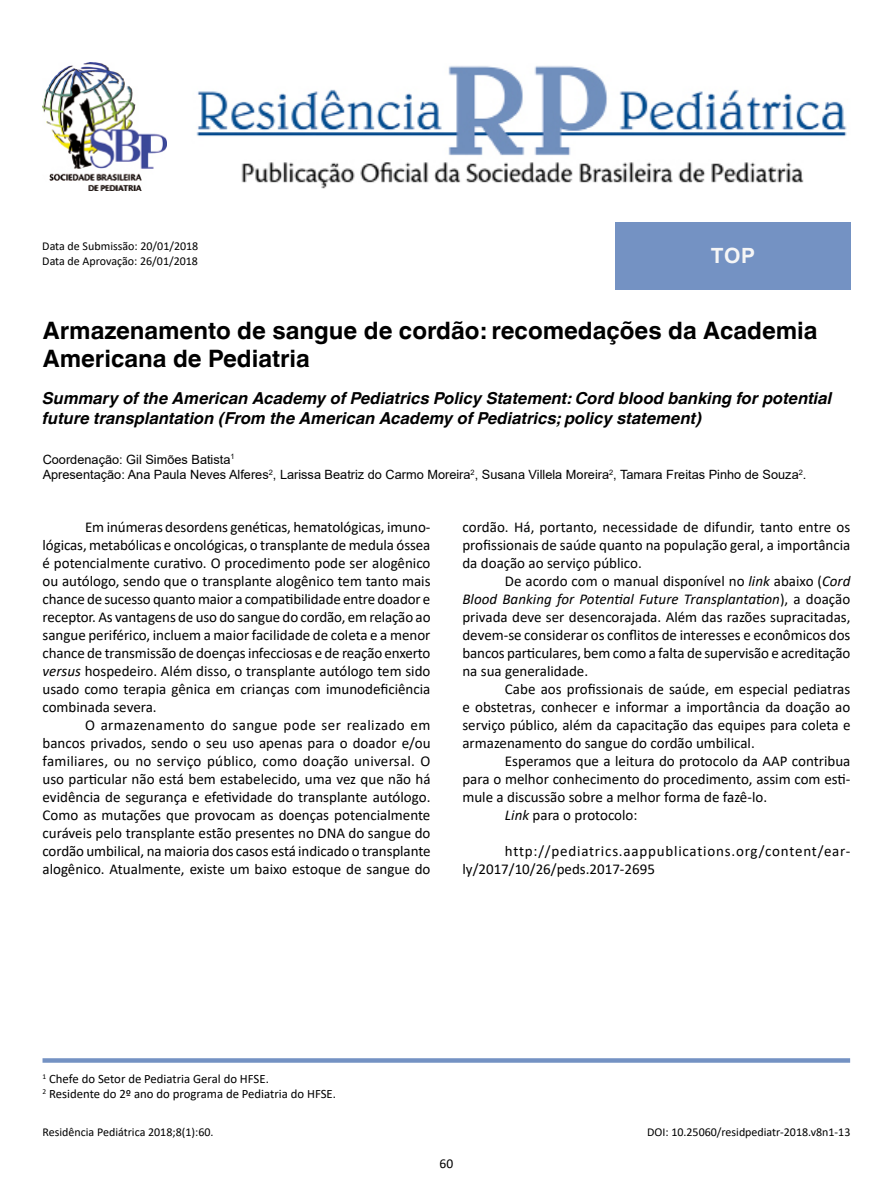
<style>
.page{position:relative;width:893px;height:1191px;background:#fff}
.page>*{position:absolute;margin:0;border:0;box-sizing:border-box;transform-origin:0 0}
.t1{font:700 24px/28.8px "Helvetica World";color:#000}
.t2{font:700 21px "Arial";color:#f6f6f6}
.t3{font:italic 700 16.5px/19.8px "Helvetica World";color:#000}
.t4{font:15px/18px "Calibri";color:#000;text-align:justify}
.t5{font:15px/18px "Calibri";letter-spacing:.05em;color:#000}
.t6{font:13.5px "Calibri";color:#000}
.t7{font:12.75px/15.3px "Arial";color:#000}
.t8{font:12.75px/15px "Calibri";color:#000}
.t9{font:12px/15px "Calibri";color:#000}
.s1{font-style:italic}
</style>
<div class="page">
<svg style="left:43px;top:1058px;width:807px;height:4px;background:#7c98c6"></svg>
<img style="left:196px;top:66px;width:651px;height:123px">
<img style="left:43px;top:62px;width:123px;height:128px">
<div style="left:615px;top:222px;width:235px;height:67px;background:#7492c3"></div>
<p class="t9" style="left:42px;top:238px;width:158px">Data de Submissão: 20/01/2018<br>Data de Aprovação: 26/01/2018</p>
<h2 class="t2" style="left:711px;top:241px;width:46px">TOP</h2>
<h1 class="t1" style="left:43px;top:316px;width:776px">Armazenamento de sangue de cordão: recomedações da Academia<br>Americana de Pediatria</h1>
<p class="t3" style="left:43px;top:388px;width:791px">Summary of the American Academy of Pediatrics Policy Statement: Cord blood banking for potential future transplantation (From the American Academy of Pediatrics; policy statement)</p>
<p class="t7" style="left:43px;top:451px;width:765px">Coordenação: Gil Simões Batista<sup>1<br></sup>Apresentação: Ana Paula Neves Alferes<sup>2</sup>, Larissa Beatriz do Carmo Moreira<sup>2</sup>, Susana Villela Moreira<sup>2</sup>, Tamara Freitas Pinho de Souza<sup>2</sup>.</p>
<p class="t4" style="left:43px;top:518px;width:390px;text-indent:43px">Em inúmeras desordens genéticas, hematológicas, imuno&shy;lógicas, metabólicas e oncológicas, o transplante de medula óssea é potencialmente curativo. O procedimento pode ser alogênico ou autólogo, sendo que o transplante alogênico tem tanto mais chance de sucesso quanto maior a compatibilidade entre doador e receptor. As vantagens de uso do sangue do cordão, em relação ao sangue periférico, incluem a maior facilidade de coleta e a menor chance de transmissão de doenças infecciosas e de reação enxerto <span class="s1">versus</span> hospedeiro. Além disso, o transplante autólogo tem sido usado como terapia gênica em crianças com imunodeficiência combinada severa.</p>
<p class="t4" style="left:43px;top:716px;width:390px;text-indent:43px">O armazenamento do sangue pode ser realizado em bancos privados, sendo o seu uso apenas para o doador e/ou familiares, ou no serviço público, como doação universal. O uso particular não está bem estabelecido, uma vez que não há evidência de segurança e efetividade do transplante autólogo.<br>Como as mutações que provocam as doenças potencialmente curáveis pelo transplante estão presentes no DNA do sangue do cordão umbilical, na maioria dos casos está indicado o transplante alogênico. Atualmente, existe um baixo estoque de sangue do</p>
<p class="t4" style="left:462px;top:518px;width:390px">cordão. Há, portanto, necessidade de difundir, tanto entre os profissionais de saúde quanto na população geral, a importância da doação ao serviço público.</p>
<p class="t4" style="left:462px;top:572px;width:390px;text-indent:43px">De acordo com o manual disponível no <span class="s1">link</span> abaixo (<span class="s1">Cord Blood Banking for Potential Future Transplantation</span>), a doação privada deve ser desencorajada. Além das razões supracitadas, devem-se considerar os conflitos de interesses e econômicos dos bancos particulares, bem como a falta de supervisão e acreditação na sua generalidade.</p>
<p class="t4" style="left:462px;top:680px;width:390px;text-indent:43px">Cabe aos profissionais de saúde, em especial pediatras e obstetras, conhecer e informar a importância da doação ao serviço público, além da capacitação das equipes para coleta e armazenamento do sangue do cordão umbilical.</p>
<p class="t4" style="left:505px;top:752px;width:347px">Esperamos que a leitura do protocolo da AAP contribua</p>
<p class="t4" style="left:462px;top:770px;width:390px">para o melhor conhecimento do procedimento, assim com esti-</p>
<p class="t4" style="left:462px;top:788px;width:306px">mule a discussão sobre a melhor forma de fazê-lo.</p>
<p class="t4" style="left:505px;top:806px;width:134px"><span class="s1">Link</span> para o protocolo:</p>
<p class="t5" style="left:462px;top:842px;width:390px;text-indent:43px">http://pediatrics.aappublications.org/content/ear&shy;ly/2017/10/26/peds.2017-2695</p>
<p class="t8" style="left:43px;top:1070px;width:295px"><sup>1</sup> Chefe do Setor de Pediatria Geral do HFSE.<br><sup>2</sup> Residente do 2º ano do programa de Pediatria do HFSE.</p>
<p class="t9" style="left:43px;top:1124px;width:173px">Residência Pediátrica 2018;8(1):60.</p>
<p class="t6" style="left:440px;top:1154px;width:15px">60</p>
<p class="t9" style="left:647px;top:1124px;width:205px">DOI: 10.25060/residpediatr-2018.v8n1-13</p>
</div>
